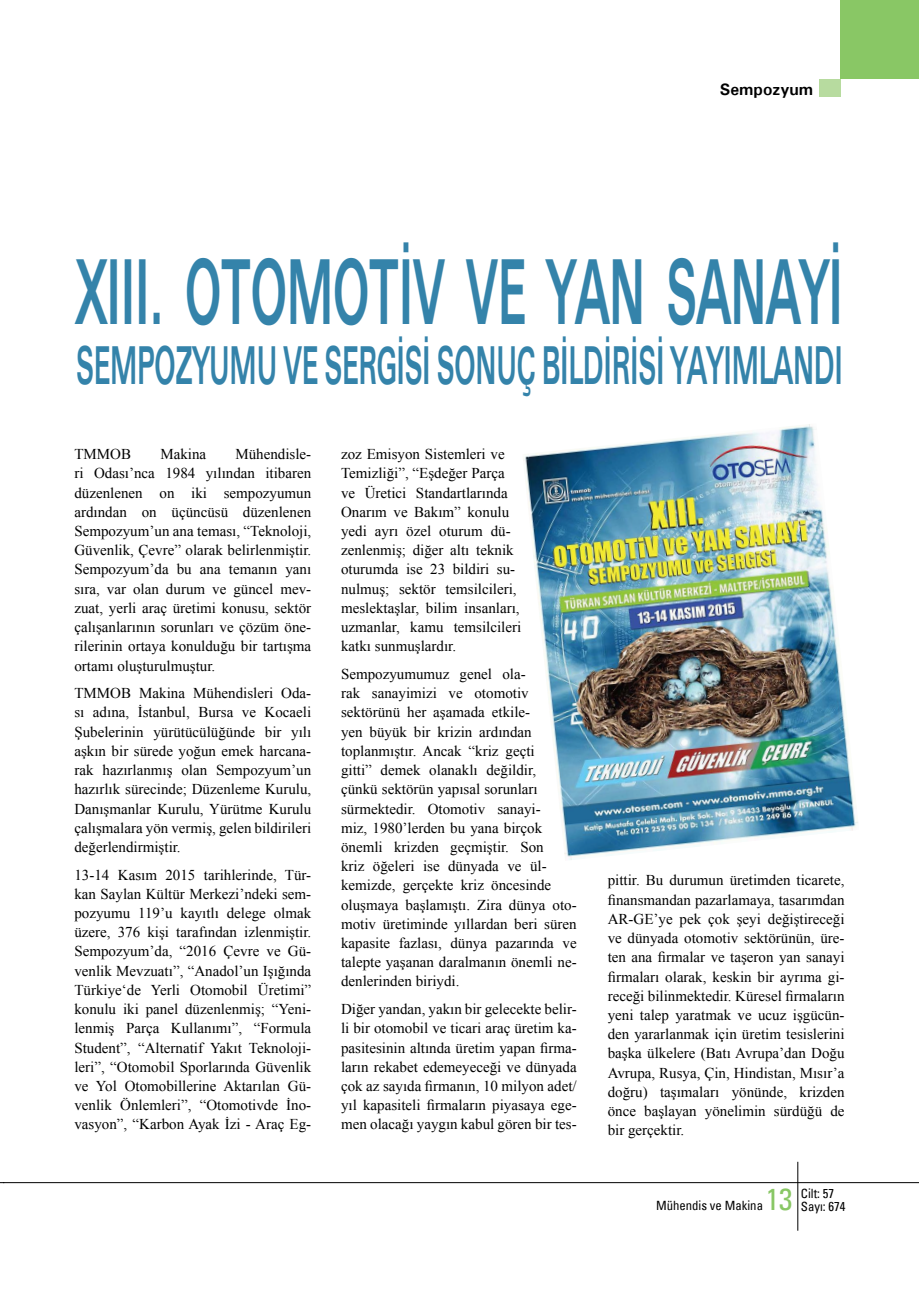
<style>
.page{position:relative;width:919px;height:1289px;background:#fff}
.page>*{position:absolute;margin:0;border:0;box-sizing:border-box;transform-origin:0 0}
.t1{font:700 expanded 90px "Zurich BT";letter-spacing:-.005em;color:#3483aa;scale:.43 1}
.t2{font:700 expanded 52.5px "Zurich BT";letter-spacing:-.005em;color:#3483aa;scale:.43 1}
.t3{font:condensed 30px "Univers";color:#89c765}
.t4{font:700 16.5px "Univers";color:#000}
.t5{font:15px/19.2px "Times New Roman";color:#000;text-align:justify}
.t6{font:condensed 12.75px "Univers";color:#000}
</style>
<div class="page">
<div style="left:840px;top:0;width:78px;height:79px;background:#89c765"></div>
<div style="left:819px;top:79px;width:21px;height:18px;background:#b7db9f"></div>
<hr style="left:3px;top:1182px;width:915px;height:1px;background:#000">
<hr style="left:797px;top:1161px;width:1px;height:69px;background:#000">
<img style="left:523px;top:424px;width:335px;height:436px">
<p class="t4" style="left:719px;top:79px;width:95px">Sempozyum</p>
<h1 class="t1" style="left:76px;top:238px;width:1784px">XIII. OTOMOTİV VE YAN SANAYİ</h1>
<h2 class="t2" style="left:76px;top:334px;width:1784px">SEMPOZYUMU VE SERGİSİ SONUÇ BİLDİRİSİ YAYIMLANDI</h2>
<p class="t5" style="left:74px;top:444px;width:238px;text-indent:161px">Mühendisle&shy;ri Odası’nca 1984 yılından itibaren düzenlenen on iki sempozyumun ardından on üçüncüsü düzenlenen Sempozyum’un ana teması, “Teknoloji, Güvenlik, Çevre” olarak belirlenmiştir.<br>Sempozyum’da bu ana temanın yanı sıra, var olan durum ve güncel mev&shy;zuat, yerli araç üretimi konusu, sektör çalışanlarının sorunları ve çözüm öne&shy;rilerinin ortaya konulduğu bir tartışma ortamı oluşturulmuştur.</p>
<p class="t5" style="left:74px;top:683px;width:238px">TMMOB Makina Mühendisleri Oda&shy;sı adına, İstanbul, Bursa ve Kocaeli Şubelerinin yürütücülüğünde bir yılı aşkın bir sürede yoğun emek harcana&shy;rak hazırlanmış olan Sempozyum’un hazırlık sürecinde; Düzenleme Kurulu, Danışmanlar Kurulu, Yürütme Kurulu çalışmalara yön vermiş, gelen bildirileri değerlendirmiştir.</p>
<p class="t5" style="left:74px;top:864px;width:238px">13-14 Kasım 2015 tarihlerinde, Tür&shy;kan Saylan Kültür Merkezi’ndeki sem&shy;pozyumu 119’u kayıtlı delege olmak üzere, 376 kişi tarafından izlenmiştir.<br>Sempozyum’da, “2016 Çevre ve Gü&shy;venlik Mevzuatı”, “Anadol’un Işığında Türkiye‘de Yerli Otomobil Üretimi” konulu iki panel düzenlenmiş; “Yeni&shy;lenmiş Parça Kullanımı”, “Formula Student”, “Alternatif Yakıt Teknoloji&shy;leri”, “Otomobil Sporlarında Güvenlik ve Yol Otomobillerine Aktarılan Gü&shy;venlik Önlemleri”, “Otomotivde İno&shy;vasyon”, “Karbon Ayak İzi - Araç Eg-</p>
<p class="t5" style="left:74px;top:444px;width:58px">TMMOB</p>
<p class="t5" style="left:160px;top:444px;width:47px">Makina</p>
<p class="t5" style="left:341px;top:444px;width:182px;text-align:left">zoz Emisyon Sistemleri ve<br>Temizliği”, “Eşdeğer Parça ve Üretici Standartlarında<br>Onarım ve Bakım” konulu yedi ayrı özel oturum dü&shy;zenlenmiş; diğer altı teknik oturumda ise 23 bildiri su&shy;nulmuş; sektör temsilcileri, meslektaşlar, bilim insanları, uzmanlar, kamu temsilcileri katkı sunmuşlardır.</p>
<p class="t5" style="left:341px;top:664px;width:237px;text-align:left">Sempozyumumuz genel ola-<br>rak sanayimizi ve otomotiv sektörünü her aşamada etkile-<br>yen büyük bir krizin ardından toplanmıştır. Ancak “kriz geçti<br>gitti” demek olanaklı değildir,<br>çünkü sektörün yapısal sorunları sürmektedir. Otomotiv sanayi-<br>miz, 1980’lerden bu yana birçok önemli krizden geçmiştir. Son<br>kriz öğeleri ise dünyada ve ül&shy;kemizde, gerçekte kriz öncesinde oluşmaya başlamıştı. Zira dünya oto&shy;motiv üretiminde yıllardan beri süren kapasite fazlası, dünya pazarında ve talepte yaşanan daralmanın önemli ne&shy;denlerinden biriydi.</p>
<p class="t5" style="left:341px;top:999px;width:237px">Diğer yandan, yakın bir gelecekte belir&shy;li bir otomobil ve ticari araç üretim ka&shy;pasitesinin altında üretim yapan firma&shy;ların rekabet edemeyeceği ve dünyada çok az sayıda firmanın, 10 milyon adet/ yıl kapasiteli firmaların piyasaya ege&shy;men olacağı yaygın kabul gören bir tes-</p>
<p class="t5" style="left:607px;top:870px;width:238px">pittir. Bu durumun üretimden ticarete, finansmandan pazarlamaya, tasarımdan AR-GE’ye pek çok şeyi değiştireceği ve dünyada otomotiv sektörünün, üre&shy;ten ana firmalar ve taşeron yan sanayi firmaları olarak, keskin bir ayrıma gi&shy;receği bilinmektedir. Küresel firmaların yeni talep yaratmak ve ucuz işgücün&shy;den yararlanmak için üretim tesislerini başka ülkelere (Batı Avrupa’dan Doğu Avrupa, Rusya, Çin, Hindistan, Mısır’a doğru) taşımaları yönünde, krizden önce başlayan yönelimin sürdüğü de bir gerçektir.</p>
<p class="t6" style="left:800px;top:1184px;width:35px">Cilt: 57</p>
<p class="t6" style="left:656px;top:1196px;width:108px">Mühendis ve Makina</p>
<h3 class="t3" style="left:766px;top:1179px;width:28px">13</h3>
<p class="t6" style="left:800px;top:1198px;width:46px">Sayı: 674</p>
</div>
